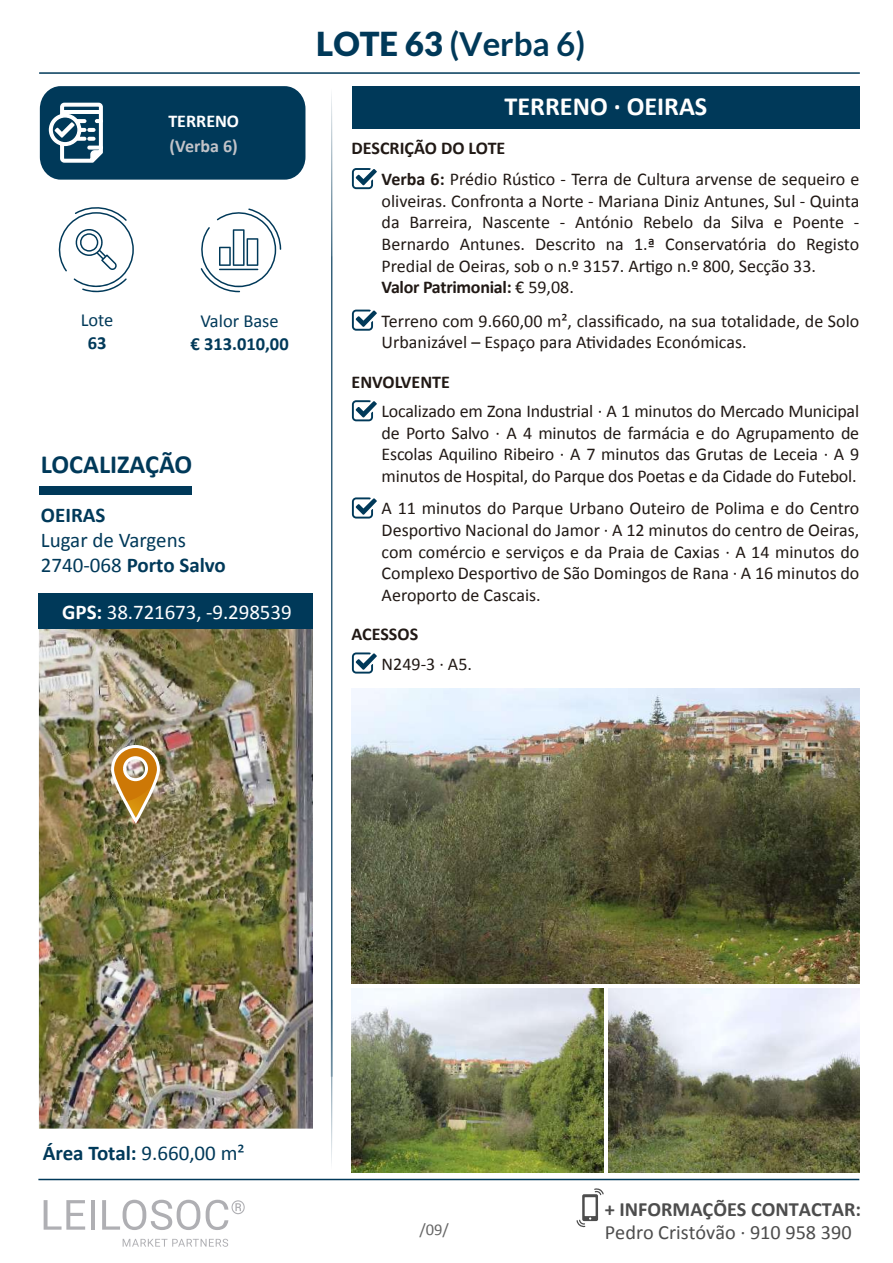
<style>
.page{position:relative;width:893px;height:1263px;background:#fff}
.page>*{position:absolute;margin:0;border:0;box-sizing:border-box;transform-origin:0 0}
.t1{font:700 33px "Lato";color:#003959}
.t2{font:700 26.25px "Calibri";color:#fff}
.t3{font:700 26.25px "Calibri";color:#003959}
.t4{font:21px/25.2px "Calibri";color:#003959}
.t5{font:700 21px "Calibri";color:#003959}
.t6{font:21px "Calibri";letter-spacing:-.005em;color:#fff}
.t7{font:20.25px "Calibri";color:#4d4d4d}
.t8{font:700 20.25px "Calibri";color:#4d4d4d}
.t9{font:18.45px "Calibri";color:#003959}
.t10{font:700 18.45px "Calibri";color:#003959}
.t11{font:18px/21.6px "Calibri";color:#211915}
.t12{font:700 18px "Calibri";color:#211915}
.t13{font:700 18px "Calibri";color:#c2c3c8}
.t14{font:700 18px "Calibri";color:#fff}
.t15{font:16.5px "Calibri";color:#666}
.s1{font-weight:700}
.s2{font-weight:900}
.s3{font-weight:400}
</style>
<div class="page">
<img style="left:352px;top:989px;width:251px;height:183px">
<img style="left:609px;top:989px;width:250px;height:183px">
<svg style="left:576px;top:1188px;width:27px;height:39px"></svg>
<svg style="left:44px;top:1200px;width:41px;height:30px"></svg>
<hr style="left:91px;top:1200px;width:4px;height:30px;background:#afafb3">
<svg style="left:102px;top:1200px;width:98px;height:30px"></svg>
<svg style="left:206px;top:1200px;width:39px;height:30px"></svg>
<svg style="left:123px;top:1239px;width:105px;height:8px"></svg>
<hr style="left:38px;top:1179px;width:821px;height:1px;background:#003959">
<div style="left:352px;top:86px;width:507px;height:42px;background:#003959"></div>
<div style="left:39px;top:486px;width:153px;height:8px;background:#003959"></div>
<img style="left:39px;top:629px;width:274px;height:500px">
<svg style="left:331px;top:94px;width:1px;height:1070px"></svg>
<svg style="left:352px;top:168px;width:25px;height:21px"></svg>
<svg style="left:352px;top:400px;width:25px;height:21px"></svg>
<svg style="left:352px;top:497px;width:25px;height:22px"></svg>
<svg style="left:352px;top:652px;width:25px;height:22px"></svg>
<svg style="left:352px;top:310px;width:25px;height:21px"></svg>
<svg style="left:200px;top:208px;width:81px;height:84px"></svg>
<hr style="left:39px;top:72px;width:820px;height:2px;background:#003959">
<div style="left:40px;top:86px;width:265px;height:94px;background:#003959;border-radius:22px"></div>
<svg style="left:48px;top:102px;width:55px;height:61px"></svg>
<svg style="left:58px;top:207px;width:76px;height:86px"></svg>
<div style="left:39px;top:593px;width:274px;height:36px;background:#003959"></div>
<img style="left:110px;top:743px;width:48px;height:81px">
<img style="left:352px;top:688px;width:507px;height:295px">
<p class="t14" style="left:168px;top:109px;width:72px">TERRENO</p>
<p class="t13" style="left:170px;top:134px;width:70px">(Verba 6)</p>
<p class="t9" style="left:81px;top:309px;width:34px">Lote</p>
<p class="t10" style="left:88px;top:329px;width:20px">63</p>
<p class="t9" style="left:200px;top:310px;width:80px">Valor Base</p>
<p class="t10" style="left:190px;top:330px;width:100px">€ 313.010,00</p>
<h2 class="t3" style="left:41px;top:446px;width:153px">LOCALIZAÇÃO</h2>
<p class="t5" style="left:41px;top:500px;width:66px">OEIRAS</p>
<p class="t4" style="left:41px;top:527px;width:186px">Lugar de Vargens<br>2740-068 <span class="s1">Porto Salvo</span></p>
<p class="t6" style="left:62px;top:599px;width:231px"><span class="s1">GPS:</span> 38.721673, -9.298539</p>
<h1 class="t1" style="left:316px;top:25px;width:270px"><span class="s2">LOTE 63</span> (Verba 6)</h1>
<h2 class="t2" style="left:504px;top:88px;width:204px">TERRENO · OEIRAS</h2>
<p class="t11" style="left:381px;top:132px;width:479px;line-height:30.9px;text-indent:-30px"><span class="s1">DESCRIÇÃO DO LOTE<br>Verba 6:</span> Prédio Rústico - Terra de Cultura arvense de sequeiro e</p>
<p class="t11" style="left:381px;top:189px;width:479px">oliveiras. Confronta a Norte - Mariana Diniz Antunes, Sul - Quinta da Barreira, Nascente - António Rebelo da Silva e Poente - Bernardo Antunes. Descrito na 1.ª Conservatória do Registo Predial de Oeiras, sob o n.º 3157. Artigo n.º 800, Secção 33.<br><span class="s1">Valor Patrimonial:</span> € 59,08.</p>
<p class="t11" style="left:381px;top:309px;width:479px">Terreno com 9.660,00 m², classificado, na sua totalidade, de Solo<br>Urbanizável – Espaço para Atividades Económicas.</p>
<p class="t12" style="left:351px;top:369px;width:100px">ENVOLVENTE</p>
<p class="t11" style="left:381px;top:400px;width:479px;text-align:justify">Localizado em Zona Industrial · A 1 minutos do Mercado Municipal de Porto Salvo · A 4 minutos de farmácia e do Agrupamento de Escolas Aquilino Ribeiro · A 7 minutos das Grutas de Leceia · A 9 minutos de Hospital, do Parque dos Poetas e da Cidade do Futebol.</p>
<p class="t11" style="left:381px;top:497px;width:479px;text-align:justify">A 11 minutos do Parque Urbano Outeiro de Polima e do Centro Desportivo Nacional do Jamor · A 12 minutos do centro de Oeiras, com comércio e serviços e da Praia de Caxias · A 14 minutos do Complexo Desportivo de São Domingos de Rana · A 16 minutos do Aeroporto de Cascais.</p>
<p class="t12" style="left:351px;top:621px;width:68px">ACESSOS</p>
<p class="t11" style="left:381px;top:652px;width:92px">N249-3 · A5.</p>
<p class="t5" style="left:43px;top:1139px;width:203px">Área Total: <span class="s3">9.660,00 m²</span></p>
<p class="t15" style="left:419px;top:1219px;width:31px">/09/</p>
<p class="t8" style="left:604px;top:1195px;width:258px">+ INFORMAÇÕES CONTACTAR:</p>
<p class="t7" style="left:604px;top:1220px;width:248px">Pedro Cristóvão · 910 958 390</p>
</div>
